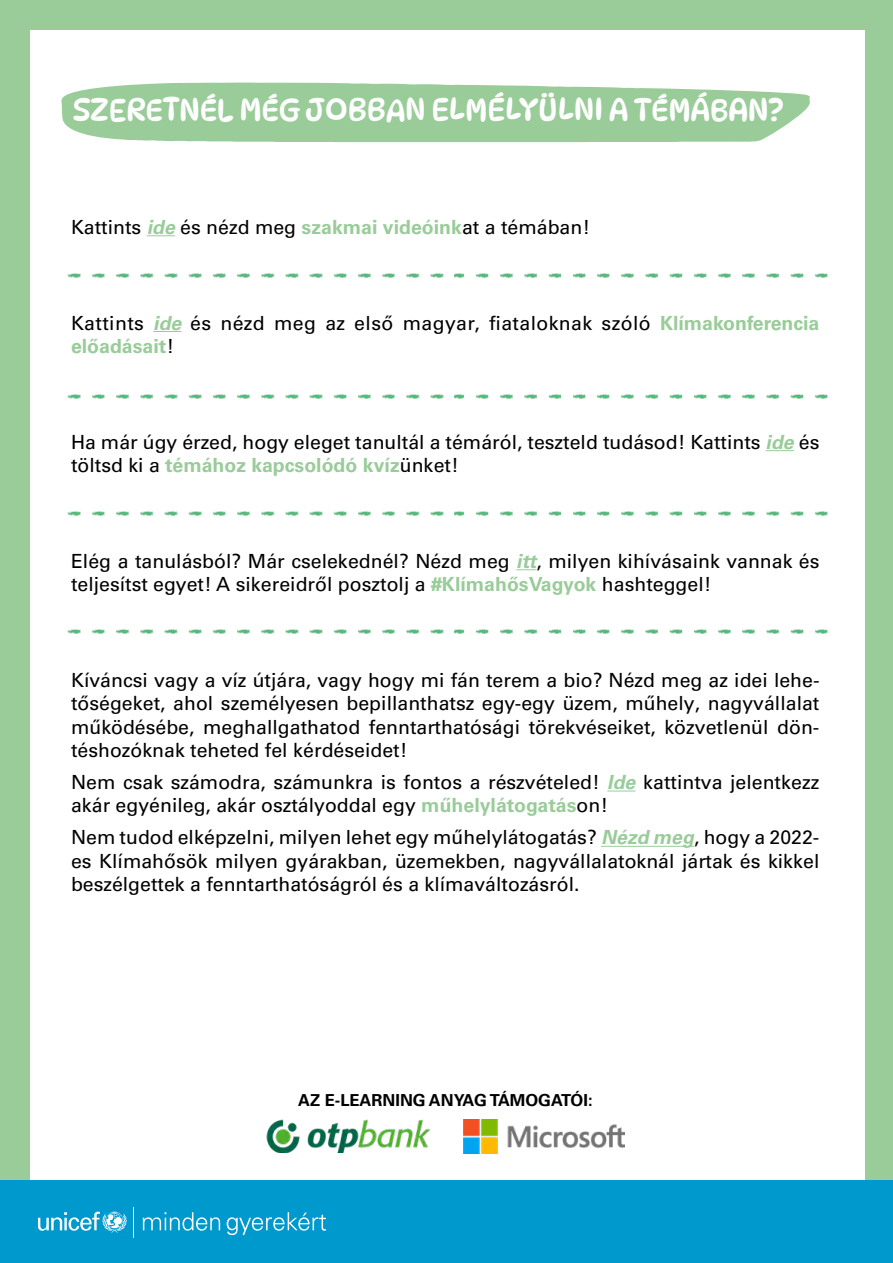
<style>
.page{position:relative;width:893px;height:1263px;background:#fff}
.page>*{position:absolute;margin:0;border:0;box-sizing:border-box;transform-origin:0 0}
.t1{font:31.5px "Dyna Puff";letter-spacing:-.02em;color:#fff}
.t2{font:19.5px/23.4px "Univers LT Pro 55 Roman";color:#000}
.t3{font:19.5px "Univers LT Pro 55 Roman";letter-spacing:.02em;color:#000}
.t4{font:700 19.5px "Univers LT Pro 65";color:#9c9}
.t5{font:700 16.5px "Univers LT Pro 65";color:#000}
.s1{font-family:"Univers LT Pro 65";font-weight:700;font-style:italic;color:#9c9}
.s2{font-family:"Univers LT Pro 65";font-weight:700;color:#9c9}
.s3{font-family:"Univers LT Pro 55 Roman";font-weight:400;color:#000}
</style>
<div class="page">
<div style="left:0;top:0;width:893px;height:1180px;background:#9c9"></div>
<div style="left:31px;top:31px;width:834px;height:1160px;background:#fff"></div>
<div style="left:0;top:1180px;width:893px;height:83px;background:#0099cd"></div>
<svg style="left:38px;top:1211px;width:89px;height:22px"></svg>
<hr style="left:133px;top:1207px;width:1px;height:31px;background:#fff">
<svg style="left:143px;top:1212px;width:77px;height:18px"></svg>
<svg style="left:227px;top:1212px;width:99px;height:23px"></svg>
<svg style="left:147px;top:235px;width:28px;height:1px"></svg>
<svg style="left:153px;top:331px;width:28px;height:1px"></svg>
<svg style="left:766px;top:450px;width:28px;height:1px"></svg>
<svg style="left:516px;top:569px;width:20px;height:1px"></svg>
<svg style="left:607px;top:790px;width:28px;height:1px"></svg>
<hr style="left:601px;top:846px;width:93px;height:1px;background:#9c9">
<img style="left:67px;top:629px;width:377px;height:5px">
<img style="left:67px;top:512px;width:377px;height:4px">
<img style="left:67px;top:394px;width:377px;height:4px">
<img style="left:67px;top:274px;width:377px;height:4px">
<img style="left:454px;top:629px;width:374px;height:5px">
<img style="left:454px;top:512px;width:374px;height:4px">
<img style="left:454px;top:394px;width:374px;height:4px">
<img style="left:454px;top:274px;width:374px;height:4px">
<svg style="left:61px;top:83px;width:749px;height:59px;background:#a2d0a2"></svg>
<img style="left:464px;top:1119px;width:160px;height:34px">
<img style="left:266px;top:1119px;width:165px;height:34px">
<h1 class="t1" style="left:73px;top:90px;width:712px">SZERETNÉL MÉG JOBBAN ELMÉLYÜLNI A TÉMÁBAN?</h1>
<p class="t2" style="left:71px;top:215px;width:520px">Kattints <span class="s1">ide</span>és nézd meg <span class="s2">szakmai videóink</span>at a témában!</p>
<p class="t3" style="left:71px;top:311px;width:750px">Kattints <span class="s1">ide</span> és nézd meg az első magyar, fiataloknak szóló <span class="s2">Klímakonferencia</span></p>
<p class="t4" style="left:71px;top:334px;width:104px">előadásait<span class="s3">!</span></p>
<p class="t2" style="left:71px;top:430px;width:750px">Ha már úgy érzed, hogy eleget tanultál a témáról, teszteld tudásod! Kattints <span class="s1">ide</span>és</p>
<p class="t4" style="left:71px;top:454px;width:389px"><span class="s3">töltsd ki a</span> témához kapcsolódó kvíz<span class="s3">ünket!</span></p>
<p class="t2" style="left:71px;top:549px;width:750px">Elég a tanulásból? Már cselekednél? Nézd meg <span class="s1">itt</span>, milyen kihívásaink vannak és teljesítst egyet! A sikereidről posztolj a <span class="s2">#KlímahősVagyok</span> hashteggel!</p>
<p class="t2" style="left:71px;top:668px;width:750px;text-align:justify">Kíváncsi vagy a víz útjára, vagy hogy mi fán terem a bio? Nézd meg az idei lehe&shy;tőségeket, ahol személyesen bepillanthatsz egy-egy üzem, műhely, nagyvállalat működésébe, meghallgathatod fenntarthatósági törekvéseiket, közvetlenül dön&shy;téshozóknak teheted fel kérdéseidet!</p>
<p class="t2" style="left:71px;top:770px;width:750px">Nem csak számodra, számunkra is fontos a részvételed! <span class="s1">Ide</span> kattintva jelentkezz akár egyénileg, akár osztályoddal egy <span class="s2">műhelylátogatás</span>on!</p>
<p class="t2" style="left:71px;top:826px;width:750px;text-align:justify">Nem tudod elképzelni, milyen lehet egy műhelylátogatás? <span class="s1">Nézd meg</span>, hogy a 2022- es Klímahősök milyen gyárakban, üzemekben, nagyvállalatoknál jártak és kikkel beszélgettek a fenntarthatóságról és a klímaváltozásról.</p>
<p class="t5" style="left:298px;top:1090px;width:296px">AZ E-LEARNING ANYAG TÁMOGATÓI:</p>
</div>
